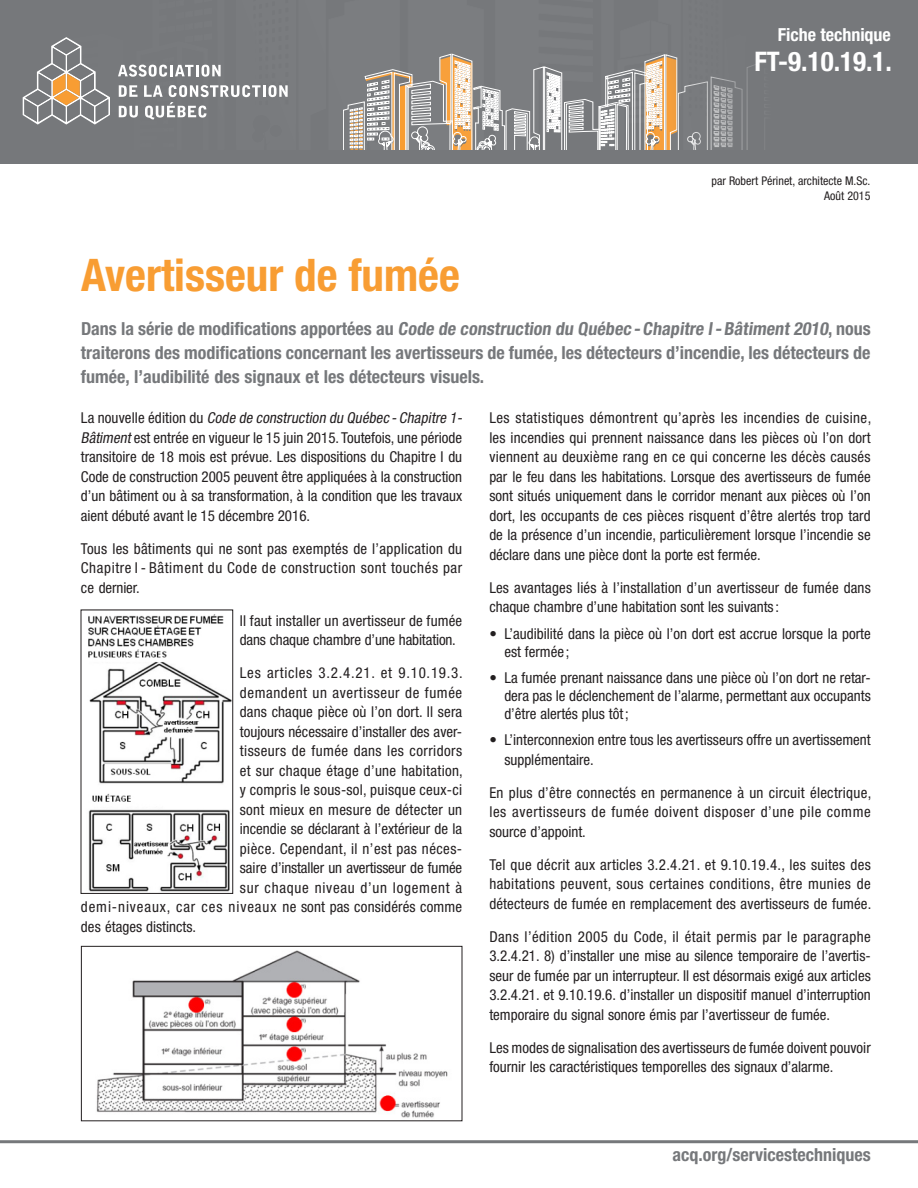
<style>
.page{position:relative;width:918px;height:1188px;background:#fff}
.page>*{position:absolute;margin:0;border:0;box-sizing:border-box;transform-origin:0 0}
.TITRE{font:700 condensed 45px "Helvetica Neue";color:#f89d33}
.t1{font:700 condensed 27px "Helvetica Neue";color:#fff}
.Texte_courant{font:700 condensed 18px/24px "Helvetica Neue";color:#76787b;text-align:justify}
.t2{font:700 condensed 18px "Helvetica Neue";color:#fff}
.Texte_courant-2{font:condensed 15px/19.5px "Helvetica Neue";color:#231f20;text-align:justify}
.Entete{font:condensed 15px/19.5px "Helvetica Neue";color:#231f20}
.Texte_courant-3{font:condensed 15px "Helvetica Neue";letter-spacing:.02em;color:#231f20}
.Texte_courant-4{font:condensed 15px "Helvetica Neue";letter-spacing:.03em;color:#231f20}
.Texte_courant-5{font:condensed 15px "Helvetica Neue";letter-spacing:.05em;color:#231f20}
.Texte_courant-6{font:condensed 15px "Helvetica Neue";letter-spacing:.035em;color:#231f20}
.Texte_courant-7{font:condensed 15px "Helvetica Neue";letter-spacing:.04em;color:#231f20}
.Bas_de_vignette{font:condensed 12px/15px "Helvetica Neue";color:#231f20;text-align:right}
.s1{font-style:italic}
</style>
<div class="page">
<hr style="left:0;top:1140px;width:918px;height:3px;background:#76787b">
<svg style="left:0;top:0;width:599px;height:151px;background:#888"></svg>
<div style="left:0;top:151px;width:918px;height:13px;background:#76787b"></div>
<div style="left:599px;top:0;width:319px;height:153px;background:#76787b"></div>
<img style="left:88px;top:614px;width:143px;height:278px">
<div style="left:81px;top:610px;width:152px;height:284px;border:1px solid #231f20"></div>
<img style="left:96px;top:950px;width:352px;height:168px">
<div style="left:81px;top:946px;width:381px;height:175px;border:1px solid #231f20"></div>
<p class="t2" style="left:778px;top:24px;width:115px">Fiche technique</p>
<p class="t1" style="left:754px;top:45px;width:139px">FT-9.10.19.1.</p>
<p class="Bas_de_vignette" style="left:711px;top:173px;width:161px">par Robert Périnet, architecte M.Sc.<br>Août 2015</p>
<p class="TITRE" style="left:81px;top:247px;width:380px">Avertisseur de fumée</p>
<p class="Texte_courant" style="left:81px;top:316px;width:791px">D a n s l a s é r i e d e m o d i fi c a t i o n s a p p o rté e s a u Code de construction du Québec -Chapitre l-Bâtiment 2010, n o u s traiterons des modifications concernant les avertisseurs de fumée, les détecteurs d’incendie, les détecteurs de fumée, l’audibilité des signaux et les détecteurs visuels.</p>
<p class="Entete" style="left:81px;top:408px;width:386px">L a n o u v e l l e é d i t i o n d u <span class="s1">Code de construction du Québec - Chapitre 1- Bâtiment</span>est entrée en vigueur le 15 juin 2015. Toutefois, une période transitoire de 18 mois est prévue. Les dispositions du Chapitre I du Code de construction 2005 peuvent être appliquées à la construction d’un bâtiment ou à sa transformation, à la condition que les travaux aient débuté avant le 15 décembre 2016.</p>
<p class="Texte_courant-2" style="left:81px;top:539px;width:383px">Tous les bâtiments qui ne sont pas exemptés de l’application du Chapitre I - Bâtiment du Code de construction sont touchés par ce dernier.</p>
<p class="Texte_courant-2" style="left:240px;top:611px;width:224px">Il faut installer un avertisseur de fumée dans chaque chambre d’une habitation.</p>
<p class="Texte_courant-5" style="left:240px;top:664px;width:224px">Les articles 3.2.4.21. et 9.10.19.3.</p>
<p class="Texte_courant-7" style="left:240px;top:684px;width:224px">demandent un avertisseur de fumée</p>
<p class="Texte_courant-2" style="left:240px;top:702px;width:224px">dans chaque pièce où l’on dort. Il sera</p>
<p class="Texte_courant-2" style="left:240px;top:722px;width:224px">toujours nécessaire d’installer des aver-</p>
<p class="Texte_courant-4" style="left:240px;top:742px;width:224px">tisseurs de fumée dans les corridors</p>
<p class="Texte_courant-3" style="left:240px;top:762px;width:224px">et sur chaque étage d’une habitation,</p>
<p class="Texte_courant-3" style="left:240px;top:781px;width:224px">y compris le sous-sol, puisque ceux-ci</p>
<p class="Texte_courant-3" style="left:240px;top:801px;width:224px">sont mieux en mesure de détecter un</p>
<p class="Texte_courant-2" style="left:240px;top:819px;width:224px">incendie se déclarant à l’extérieur de la</p>
<p class="Texte_courant-4" style="left:240px;top:840px;width:224px">pièce. Cependant, il n’est pas néces-</p>
<p class="Texte_courant-2" style="left:240px;top:858px;width:224px">saire d’installer un avertisseur de fumée</p>
<p class="Texte_courant-5" style="left:240px;top:879px;width:224px">sur chaque niveau d’un logement à</p>
<p class="Texte_courant-6" style="left:81px;top:898px;width:383px">demi-niveaux, car ces niveaux ne sont pas considérés comme</p>
<p class="Texte_courant-2" style="left:81px;top:917px;width:117px">des étages distincts.</p>
<p class="Texte_courant-2" style="left:489px;top:408px;width:383px">Les statistiques démontrent qu’après les incendies de cuisine, les incendies qui prennent naissance dans les pièces où l’on dort viennent au deuxième rang en ce qui concerne les décès causés par le feu dans les habitations. Lorsque des avertisseurs de fumée sont situés uniquement dans le corridor menant aux pièces où l’on dort, les occupants de ces pièces risquent d’être alertés trop tard de la présence d’un incendie, particulièrement lorsque l’incendie se déclare dans une pièce dont la porte est fermée.</p>
<p class="Texte_courant-2" style="left:489px;top:578px;width:383px">Les avantages liés à l’installation d’un avertisseur de fumée dans chaque chambre d’une habitation sont les suivants :</p>
<p class="Texte_courant-2" style="left:504px;top:624px;width:368px;line-height:18px;text-indent:-15px">• L’audibilité dans la pièce où l’on dort est accrue lorsque la porte est fermée ;</p>
<p class="Texte_courant-2" style="left:504px;top:669px;width:368px;line-height:18px;text-indent:-15px">• La fumée prenant naissance dans une pièce où l’on dort ne retar&shy;dera pas le déclenchement de l’alarme, permettant aux occupants d’être alertés plus tôt;</p>
<p class="Texte_courant-2" style="left:504px;top:730px;width:368px;text-indent:-15px">• L’interconnexion entre tous les avertisseurs offre un avertissement supplémentaire.</p>
<p class="Texte_courant-2" style="left:489px;top:783px;width:383px">En plus d’être connectés en permanence à un circuit électrique, les avertisseurs de fumée doivent disposer d’une pile comme source d’appoint.</p>
<p class="Texte_courant-2" style="left:489px;top:855px;width:383px">Tel que décrit aux articles 3.2.4.21. et 9.10.19.4., les suites des habitations peuvent, sous certaines conditions, être munies de détecteurs de fumée en remplacement des avertisseurs de fumée.</p>
<p class="Texte_courant-2" style="left:489px;top:927px;width:383px">Dans l’édition 2005 du Code, il était permis par le paragraphe 3.2.4.21. 8) d’installer une mise au silence temporaire de l’avertis&shy;seur de fumée par un interrupteur. Il est désormais exigé aux articles 3.2.4.21. et 9.10.19.6. d’installer un dispositif manuel d’interruption temporaire du signal sonore émis par l’avertisseur de fumée.</p>
<p class="Texte_courant-2" style="left:489px;top:1038px;width:383px">Les modes de signalisation des avertisseurs de fumée doivent pouvoir fournir les caractéristiques temporelles des signaux d’alarme.</p>
<p class="Texte_courant" style="left:673px;top:1143px;width:200px">acq.org/servicestechniques</p>
</div>
